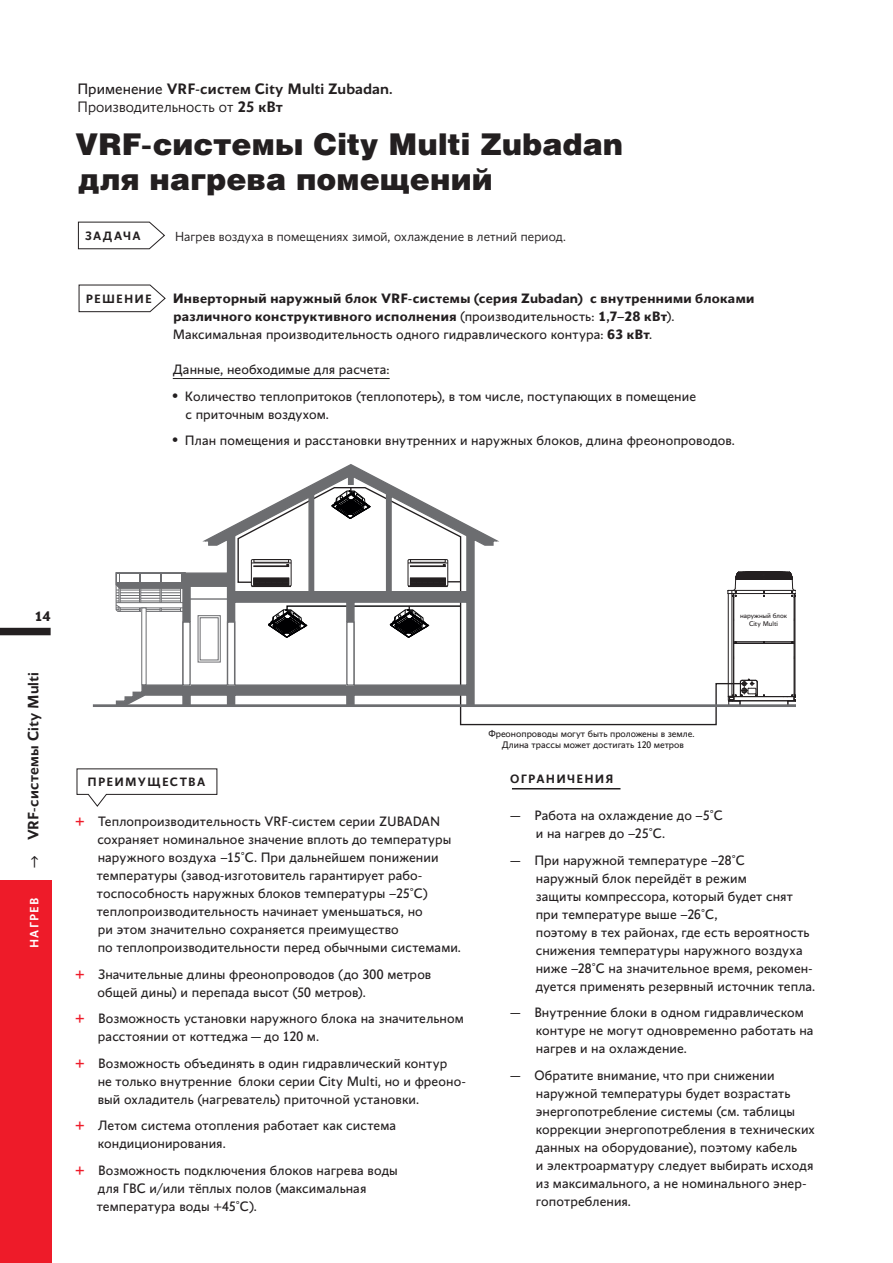
<style>
.page{position:relative;width:893px;height:1263px;background:#fff}
.page>*{position:absolute;margin:0;border:0;box-sizing:border-box;transform-origin:0 0}
.t1{font:30px/34.5px "Helios Black C";letter-spacing:.005em;color:#231f20}
.t2{font:600 15px/18px "Conqueror Sans";letter-spacing:.005em;color:#231f20}
.t3{font:13.5px/18px "Conqueror Sans";letter-spacing:.01em;color:#231f20}
.t4{font:700 13.5px/18px "Conqueror Sans";letter-spacing:.025em;color:#231f20}
.t5{font:300 13.05px "Conqueror Sans";letter-spacing:.01em;color:#231f20}
.t6{font:600 12px "Conqueror Sans";letter-spacing:.1em;color:#231f20}
.t7{font:500 12px "Conqueror Sans";letter-spacing:.105em;color:#fff}
.t8{font:9.45px/11.4px "Conqueror Sans";color:#231f20;text-align:center}
.t9{font:6.75px/8.1px "Conqueror Sans";color:#231f20;text-align:center}
.s1{font-weight:400}
.s2{font-weight:300}
.s3{font-weight:500;font-size:16.5px}
.s4{font-weight:900;font-size:15px;color:#ee1b29}
</style>
<div class="page">
<div style="left:0;top:628px;width:51px;height:7px;background:#231f20"></div>
<div style="left:0;top:881px;width:51px;height:382px;background:#ee1b29"></div>
<hr style="left:729px;top:700px;width:66px;height:1px;background:#231f20">
<hr style="left:729px;top:701px;width:66px;height:1px;background:#231f20">
<hr style="left:757px;top:696px;width:37px;height:1px;background:#231f20">
<hr style="left:734px;top:643px;width:60px;height:1px;background:#231f20">
<hr style="left:734px;top:641px;width:60px;height:1px;background:#231f20">
<hr style="left:794px;top:597px;width:1px;height:97px;background:#231f20">
<svg style="left:745px;top:571px;width:51px;height:27px"></svg>
<svg style="left:783px;top:694px;width:13px;height:12px"></svg>
<svg style="left:745px;top:679px;width:20px;height:23px"></svg>
<svg style="left:459px;top:571px;width:286px;height:155px"></svg>
<svg style="left:115px;top:464px;width:387px;height:240px"></svg>
<svg style="left:115px;top:572px;width:71px;height:40px"></svg>
<div style="left:228px;top:622px;width:7px;height:63px;background:#fff"></div>
<div style="left:227px;top:621px;width:8px;height:65px;border:1px solid #6c6d70"></div>
<div style="left:183px;top:622px;width:7px;height:63px;background:#fff"></div>
<div style="left:182px;top:621px;width:9px;height:65px;border:1px solid #6c6d70"></div>
<div style="left:347px;top:622px;width:7px;height:63px;background:#fff"></div>
<div style="left:346px;top:621px;width:9px;height:65px;border:1px solid #6c6d70"></div>
<hr style="left:189px;top:598px;width:39px;height:2px;background:#6c6d70">
<hr style="left:142px;top:608px;width:4px;height:77px;background:#fff">
<div style="left:141px;top:607px;width:5px;height:78px;border:1px solid #6c6d70"></div>
<div style="left:198px;top:615px;width:23px;height:47px;border:1px solid #6c6d70"></div>
<div style="left:200px;top:617px;width:18px;height:43px;border:1px solid #6c6d70"></div>
<hr style="left:93px;top:704px;width:702px;height:3px;background:#6c6d70">
<svg style="left:76px;top:768px;width:142px;height:39px"></svg>
<hr style="left:512px;top:788px;width:108px;height:1px;background:#231f20">
<hr style="left:173px;top:378px;width:217px;height:1px;background:#231f20">
<svg style="left:78px;top:221px;width:87px;height:29px"></svg>
<svg style="left:78px;top:284px;width:88px;height:29px"></svg>
<p class="t2" style="left:78px;top:80px;width:317px"><span class="s1">Применение</span> VRF-систем City Multi Zubadan.<br><span class="s2">Производительность от</span> 25 кВт</p>
<h1 class="t1" style="left:75px;top:126px;width:549px">VRF-системы City Multi Zubadan для нагрева помещений</h1>
<p class="t6" style="left:85px;top:229px;width:57px">ЗАДАЧА</p>
<p class="t6" style="left:86px;top:291px;width:68px">РЕШЕНИЕ</p>
<p class="t5" style="left:175px;top:228px;width:392px">Нагрев воздуха в помещениях зимой, охлаждение в летний период.</p>
<p class="t4" style="left:173px;top:290px;width:583px">Инверторный наружный блок VRF-системы (серия Zubadan) с внутренними блоками различного конструктивного исполнения <span class="s1">(производительность:</span> 1,7–28 кВт<span class="s1">).<br>Максимальная производительность одного гидравлического контура:</span> 63 кВт<span class="s1">.</span></p>
<p class="t3" style="left:173px;top:361px;width:218px">Данные, необходимые для расчета:</p>
<p class="t3" style="left:185px;top:387px;width:512px;text-indent:-13px"><span class="s3">•</span> Количество теплопритоков (теплопотерь), в том числе, поступающих в помещение с приточным воздухом.</p>
<p class="t3" style="left:172px;top:432px;width:564px"><span class="s3">•</span> План помещения и расстановки внутренних и наружных блоков, длина фреонопроводов.</p>
<p class="t4" style="left:34px;top:607px;width:18px">14</p>
<p class="t2" style="left:25px;top:868px;width:198px;rotate:-90deg"><span class="s1">—›</span> VRF-системы City Multi</p>
<p class="t7" style="left:27px;top:948px;width:52px;rotate:-90deg">НАГРЕВ</p>
<p class="t8" style="left:488px;top:728px;width:208px">Фреонопроводы могут быть проложены в земле.<br>Длина трассы может достигать 120 метров</p>
<p class="t6" style="left:88px;top:775px;width:119px">ПРЕИМУЩЕСТВА</p>
<p class="t6" style="left:510px;top:771px;width:105px">ОГРАНИЧЕНИЯ</p>
<p class="t9" style="left:740px;top:612px;width:49px">наружный блок<br>City Multi</p>
<p class="t3" style="left:97px;top:813px;width:366px;text-indent:-22px"><span class="s4">+</span> Теплопроизводительность VRF-систем серии ZUBADAN сохраняет номинальное значение вплоть до температуры наружного воздуха –15°C. При дальнейшем понижении температуры (завод-изготовитель гарантирует рабо&shy;тоспособность наружных блоков температуры –25°C) теплопроизводительность начинает уменьшаться, но<br>ри этом значительно сохраняется преимущество<br>по теплопроизводительности перед обычными системами.</p>
<p class="t3" style="left:97px;top:965px;width:335px;text-indent:-22px"><span class="s4">+</span> Значительные длины фреонопроводов (до 300 метров общей дины) и перепада высот (50 метров).</p>
<p class="t3" style="left:98px;top:1010px;width:367px;text-indent:-23px"><span class="s4">+</span> Возможность установки наружного блока на значительном расстоянии от коттеджа — до 120 м.</p>
<p class="t3" style="left:98px;top:1054px;width:369px;text-indent:-23px"><span class="s4">+</span> Возможность объединять в один гидравлический контур<br>не только внутренние блоки серии City Multi, но и фреоно&shy;вый охладитель (нагреватель) приточной установки.</p>
<p class="t3" style="left:98px;top:1117px;width:300px;text-indent:-23px"><span class="s4">+</span> Летом система отопления работает как система кондиционирования.</p>
<p class="t3" style="left:97px;top:1161px;width:303px;text-indent:-22px"><span class="s4">+</span> Возможность подключения блоков нагрева воды для ГВС и/или тёплых полов (максимальная температура воды +45°C).</p>
<p class="t3" style="left:536px;top:807px;width:188px;text-indent:-26px">— Работа на охлаждение до –5°C и на нагрев до –25°C.</p>
<p class="t3" style="left:536px;top:851px;width:281px;text-indent:-26px">— При наружной температуре –28°C<br>наружный блок перейдёт в режим<br>защиты компрессора, который будет снят при температуре выше –26°C,<br>поэтому в тех районах, где есть вероятность снижения температуры наружного воздуха ниже –28°C на значительное время, рекомен&shy;дуется применять резервный источник тепла.</p>
<p class="t3" style="left:536px;top:1004px;width:279px;text-indent:-26px">— Внутренние блоки в одном гидравлическом контуре не могут одновременно работать на нагрев и на охлаждение.</p>
<p class="t3" style="left:536px;top:1066px;width:281px;text-indent:-26px">— Обратите внимание, что при снижении наружной температуры будет возрастать энергопотребление системы (см. таблицы коррекции энергопотребления в технических данных на оборудование), поэтому кабель<br>и электроарматуру следует выбирать исходя из максимального, а не номинального энер&shy;гопотребления.</p>
</div>
